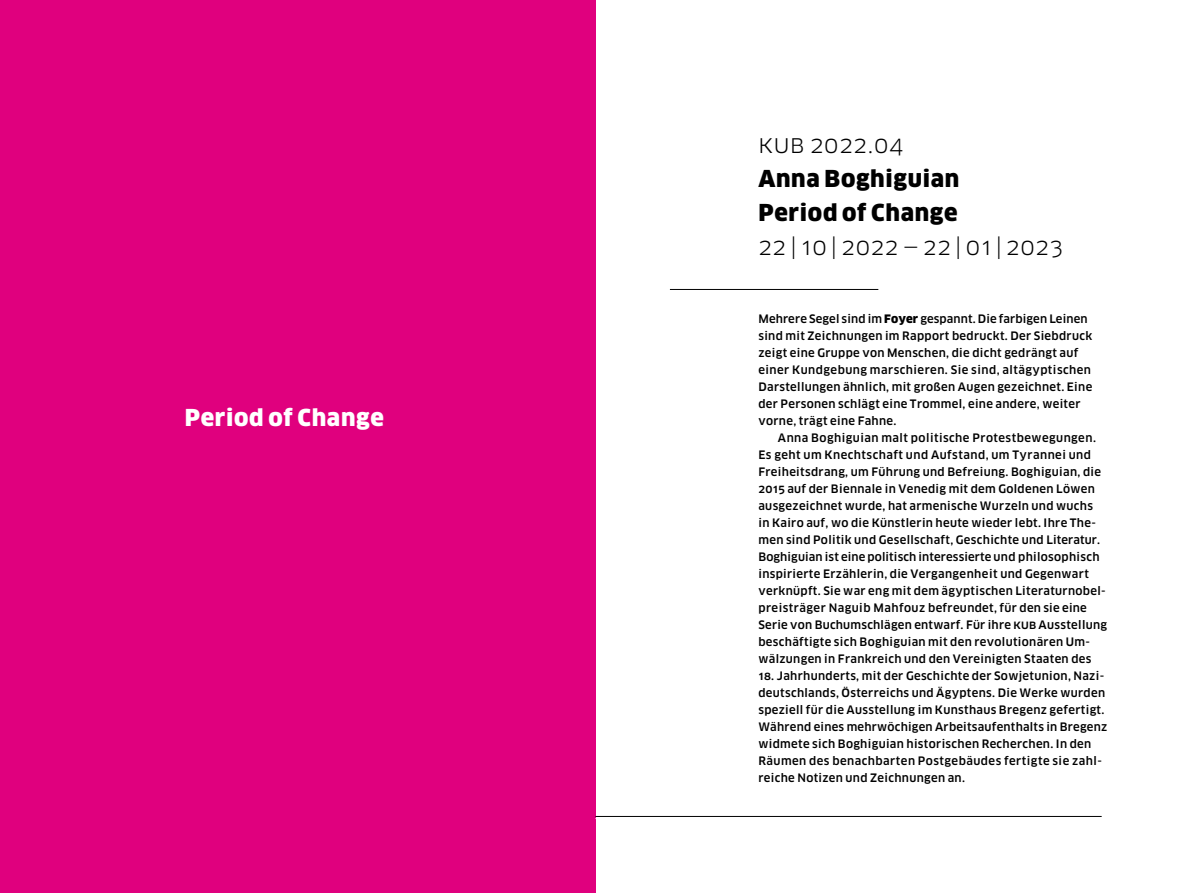
<style>
.page{position:relative;width:1191px;height:893px;background:#fff}
.page>*{position:absolute;margin:0;border:0;box-sizing:border-box;transform-origin:0 0}
.t1{font:22.8px "Clan Pro";letter-spacing:.03em;color:#000}
.t2{font:900 22.8px/34px "Clan Pro";letter-spacing:.03em;color:#000}
.t3{font:900 22.8px "Clan Pro";letter-spacing:.03em;color:#fff}
.t4{font:500 11.4px/17px "Clan Pro";letter-spacing:.03em;color:#000}
.s1{font-weight:900}
</style>
<div class="page">
<hr style="left:670px;top:289px;width:208px;height:1px;background:#000">
<div style="left:0;top:0;width:595px;height:893px;background:#e0007e"></div>
<hr style="left:595px;top:816px;width:506px;height:1px;background:#000">
<h1 class="t3" style="left:185px;top:404px;width:201px">Period of Change</h1>
<h1 class="t1" style="left:758px;top:131px;width:146px">KUB 2022.04</h1>
<h1 class="t2" style="left:758px;top:162px;width:202px">Anna Boghiguian<br>Period of Change</h1>
<h1 class="t1" style="left:758px;top:233px;width:306px">22|10|2022—22|01|2023</h1>
<p class="t4" style="left:758px;top:311px;width:335px">Mehrere Segel sind im <span class="s1">Foyer</span> gespannt. Die farbigen Leinen sind mit Zeichnungen im Rapport bedruckt. Der Siebdruck zeigt eine Gruppe von Menschen, die dicht gedrängt auf einer Kundgebung marschieren. Sie sind, altägyptischen Darstellungen ähnlich, mit großen Augen gezeichnet. Eine der Personen schlägt eine Trommel, eine andere, weiter vorne, trägt eine Fahne.</p>
<p class="t4" style="left:758px;top:430px;width:350px;text-indent:20px">Anna Boghiguian malt politische Protestbewegungen.<br>Es geht um Knechtschaft und Aufstand, um Tyrannei und Freiheitsdrang, um Führung und Befreiung. Boghiguian, die 2015 auf der Biennale in Venedig mit dem Goldenen Löwen ausgezeichnet wurde, hat armenische Wurzeln und wuchs<br>in Kairo auf, wo die Künstlerin heute wieder lebt. Ihre The&shy;men sind Politik und Gesellschaft, Geschichte und Literatur.<br>Boghiguian ist eine politisch interessierte und philosophisch inspirierte Erzählerin, die Vergangenheit und Gegenwart verknüpft. Sie war eng mit dem ägyptischen Literaturnobel&shy;preisträger Naguib Mahfouz befreundet, für den sie eine Serie von Buchumschlägen entwarf. Für ihre KUB Ausstellung beschäftigte sich Boghiguian mit den revolutionären Um&shy;wälzungen in Frankreich und den Vereinigten Staaten des</p>
<p class="t4" style="left:758px;top:668px;width:350px">18. Jahrhunderts, mit der Geschichte der Sowjetunion, Nazi&shy;deutschlands, Österreichs und Ägyptens. Die Werke wurden speziell für die Ausstellung im Kunsthaus Bregenz gefertigt.<br>Während eines mehrwöchigen Arbeitsaufenthalts in Bregenz widmete sich Boghiguian historischen Recherchen. In den Räumen des benachbarten Postgebäudes fertigte sie zahl&shy;reiche Notizen und Zeichnungen an.</p>
</div>
